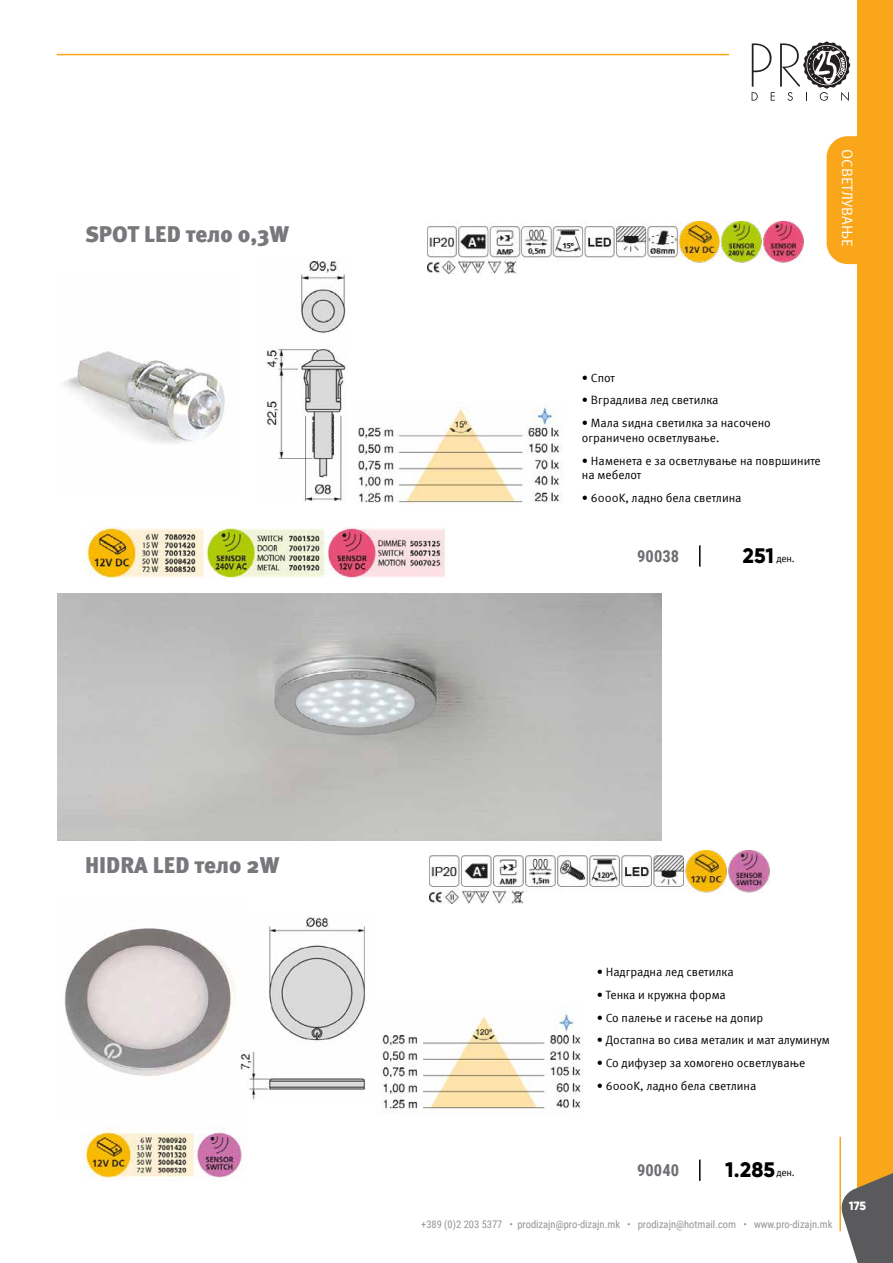
<style>
.page{position:relative;width:893px;height:1263px;background:#fff}
.page>*{position:absolute;margin:0;border:0;box-sizing:border-box;transform-origin:0 0}
.t1{font:900 22.5px "Meta Pro";color:#77787b}
.t2{font:800 21px "Gilroy";letter-spacing:.005em;color:#000}
.t3{font:700 16.5px "Roboto Condensed";letter-spacing:.01em;color:#6d6e71}
.t4{font:15px "Meta Pro";color:#fff}
.t5{font:12px/14.4px "Meta Pro";color:#000}
.t6{font:800 12px "Gilroy";color:#fff}
.t7{font:10.5px "Roboto Condensed";color:#939598}
.t8{font:10.2px "Meta Pro";letter-spacing:-.025em;color:#000}
</style>
<div class="page">
<img style="left:427px;top:221px;width:400px;height:52px">
<img style="left:86px;top:527px;width:359px;height:51px">
<img style="left:358px;top:406px;width:205px;height:97px">
<img style="left:266px;top:261px;width:80px;height:241px">
<img style="left:63px;top:351px;width:162px;height:93px">
<svg style="left:699px;top:545px;width:1px;height:22px"></svg>
<svg style="left:699px;top:1159px;width:1px;height:22px"></svg>
<img style="left:80px;top:1125px;width:162px;height:54px">
<img style="left:381px;top:1011px;width:203px;height:101px">
<img style="left:64px;top:928px;width:172px;height:148px">
<img style="left:57px;top:593px;width:605px;height:248px">
<img style="left:429px;top:850px;width:341px;height:54px">
<img style="left:240px;top:917px;width:126px;height:183px">
<div style="left:827px;top:136px;width:66px;height:128px;background:#faa61a;border-radius:21px"></div>
<div style="left:858px;top:0;width:35px;height:1211px;background:#faa61a"></div>
<svg style="left:839px;top:1141px;width:54px;height:122px"></svg>
<hr style="left:839px;top:1137px;width:2px;height:94px;background:#faa61a">
<hr style="left:57px;top:54px;width:672px;height:1px;background:#faa61a">
<svg style="left:752px;top:42px;width:98px;height:59px"></svg>
<h1 class="t1" style="left:85px;top:216px;width:206px">SPOT LED тело 0,3W</h1>
<h1 class="t1" style="left:85px;top:848px;width:196px">HIDRA LED тело 2W</h1>
<p class="t4" style="left:859px;top:149px;width:99px;rotate:90deg">ОСВЕТЛУВАЊЕ</p>
<p class="t5" style="left:582px;top:369px;width:35px">• Спот</p>
<p class="t5" style="left:582px;top:392px;width:138px">• Вградлива лед светилка</p>
<p class="t5" style="left:582px;top:415px;width:190px">• Мала ѕидна светилка за насочено ограничено осветлување.</p>
<p class="t5" style="left:582px;top:453px;width:240px">• Наменета е за осветлување на површините на мебелот</p>
<p class="t5" style="left:582px;top:490px;width:161px">• 6000K, ладно бела светлина</p>
<h3 class="t3" style="left:637px;top:544px;width:44px">90038</h3>
<h2 class="t2" style="left:743px;top:542px;width:33px">251</h2>
<p class="t8" style="left:776px;top:551px;width:20px">ден.</p>
<p class="t5" style="left:597px;top:963px;width:138px">• Надградна лед светилка</p>
<p class="t5" style="left:597px;top:986px;width:131px">• Тенка и кружна форма</p>
<p class="t5" style="left:597px;top:1009px;width:168px">• Со палење и гасење на допир</p>
<p class="t5" style="left:597px;top:1032px;width:235px">• Достапна во сива металик и мат алуминум</p>
<p class="t5" style="left:597px;top:1055px;width:210px">• Со дифузер за хомогено осветлување</p>
<p class="t5" style="left:597px;top:1078px;width:161px">• 6000K, ладно бела светлина</p>
<h3 class="t3" style="left:637px;top:1158px;width:44px">90040</h3>
<h2 class="t2" style="left:725px;top:1156px;width:52px">1.285</h2>
<p class="t8" style="left:776px;top:1165px;width:20px">ден.</p>
<p class="t7" style="left:421px;top:1217px;width:413px">+389 (0)2 203 5377 • prodizajn@pro-dizajn.mk • prodizajn@hotmail.com • www.pro-dizajn.mk</p>
<p class="t6" style="left:849px;top:1198px;width:19px">175</p>
</div>
